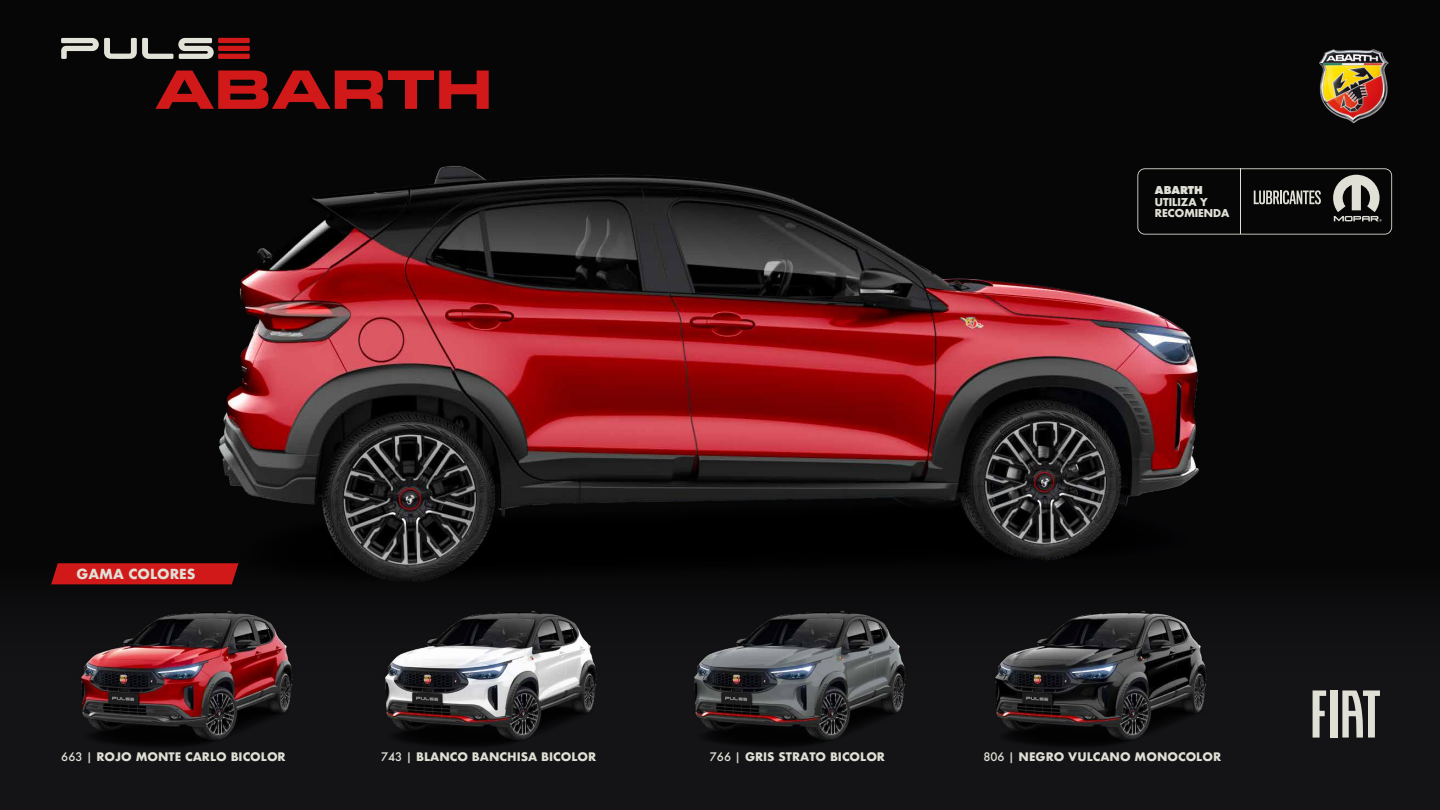
<style>
.page{position:relative;width:1440px;height:810px;background:#060607}
.page>*{position:absolute;margin:0;border:0;box-sizing:border-box;transform-origin:0 0}
.t1{font:700 13.5px "Futura";color:#e0e0d6}
.t2{font:700 11.48px "Futura";color:#e0e0d6}
.t3{font:700 10.57px/11.5px "Futura Std";color:#e0e0d6}
.t4{font:800 10.57px "Futura Std";color:#e0e0d6}
.s1{font-weight:500}
</style>
<div class="page">
<img style="left:219px;top:166px;width:980px;height:397px">
<div style="left:0;top:563px;width:1440px;height:247px;background:linear-gradient(to bottom,#0c0c0d,#17171a)"></div>
<svg style="left:51px;top:563px;width:187px;height:18px;background:#c71818"></svg>
<img style="left:1320px;top:49px;width:69px;height:75px">
<img style="left:41px;top:581px;width:303px;height:178px">
<img style="left:344px;top:581px;width:309px;height:178px">
<img style="left:653px;top:581px;width:301px;height:178px">
<img style="left:954px;top:581px;width:317px;height:178px">
<div style="left:1330px;top:690px;width:7px;height:48px;background:#e0e0d6"></div>
<svg style="left:1313px;top:690px;width:13px;height:48px"></svg>
<svg style="left:1342px;top:690px;width:38px;height:48px"></svg>
<svg style="left:61px;top:38px;width:153px;height:21px"></svg>
<div style="left:218px;top:38px;width:32px;height:5px;background:#d11919"></div>
<div style="left:218px;top:54px;width:32px;height:5px;background:#d11919"></div>
<div style="left:218px;top:46px;width:32px;height:5px;background:#d11919"></div>
<svg style="left:155px;top:70px;width:334px;height:39px"></svg>
<svg style="left:1137px;top:168px;width:255px;height:67px"></svg>
<hr style="left:1240px;top:169px;width:1px;height:65px;background:#e0e0d6">
<p class="t1" style="left:76px;top:564px;width:121px">GAMA COLORES</p>
<p class="t4" style="left:1155px;top:184px;width:49px">ABARTH</p>
<p class="t3" style="left:1155px;top:196px;width:76px">UTILIZA Y<br>RECOMIENDA</p>
<p class="t2" style="left:61px;top:749px;width:226px"><span class="s1">663 |</span> ROJO MONTE CARLO BICOLOR</p>
<p class="t2" style="left:381px;top:749px;width:217px"><span class="s1">743 |</span> BLANCO BANCHISA BICOLOR</p>
<p class="t2" style="left:710px;top:749px;width:177px"><span class="s1">766 |</span> GRIS STRATO BICOLOR</p>
<p class="t2" style="left:984px;top:749px;width:239px"><span class="s1">806 |</span> NEGRO VULCANO MONOCOLOR</p>
</div>
